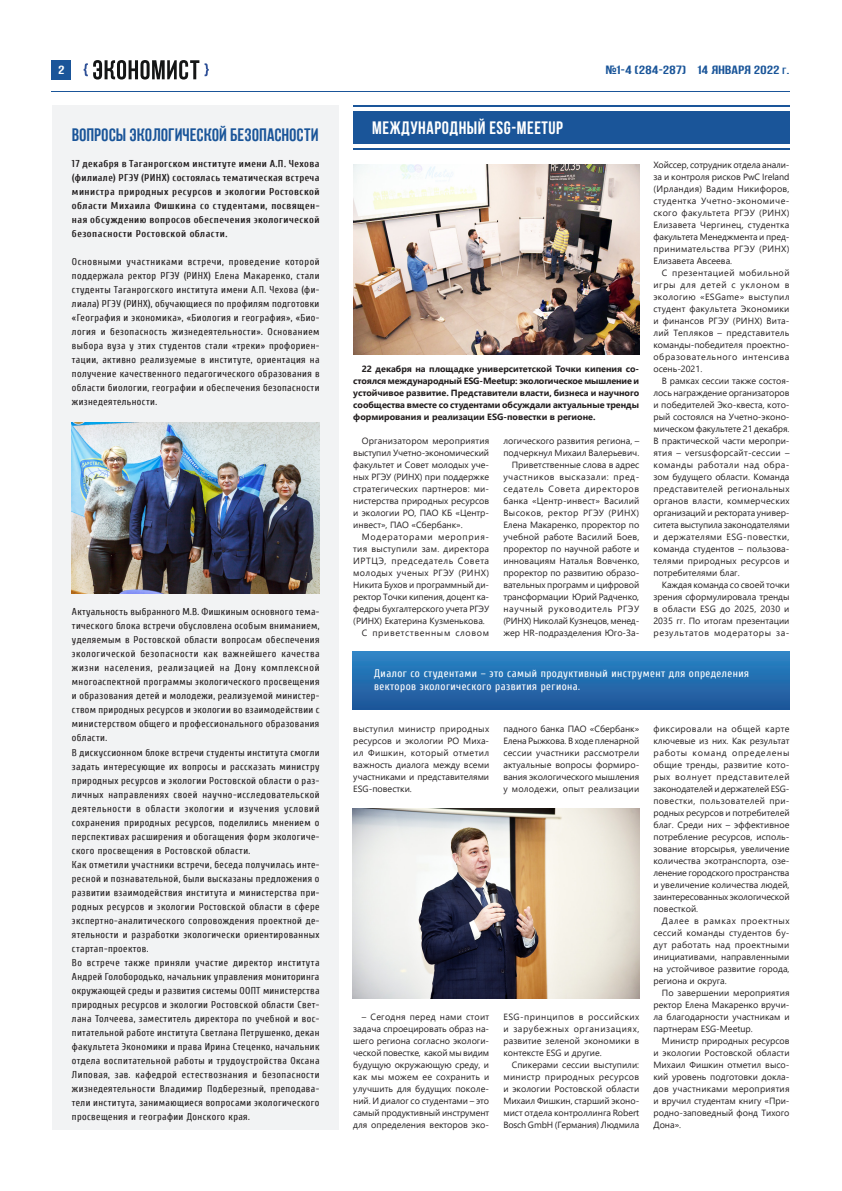
<style>
.page{position:relative;width:842px;height:1191px;background:#fff}
.page>*{position:absolute;margin:0;border:0;box-sizing:border-box;transform-origin:0 0}
.Заголовок{font:18px "AA Bebas Neue";letter-spacing:.03em;color:#1a5599}
.Заголовок-2{font:700 18px "Bebas Neue";letter-spacing:.03em;color:#fff}
.t1{font:12px "AA Bebas Neue";letter-spacing:.025em;color:#1a5599;scale:1.33 1}
.Заголовок-3{font:12px "AA Bebas Neue";color:#fff;scale:1.33 1}
.Заголовок-4{font:11px/13.2px "Cuprum";letter-spacing:.04em;color:#fff}
.Заголовок-5{font:10px/14px "Cuprum";letter-spacing:.04em;color:#231f20;text-align:justify}
.Заголовок-6{font:700 10px/14px "Cuprum";letter-spacing:.05em;color:#231f20;text-align:justify}
.Заголовок-7{font:9px/12px "Segoe UI";color:#231f20;text-align:justify}
.Заголовок-8{font:700 9px/12px "Segoe UI";color:#231f20;text-align:justify}
.Заголовок-9{font:9px "Segoe UI";letter-spacing:.075em;color:#231f20}
.s1{font-size:9px}
</style>
<div class="page">
<div style="left:51px;top:60px;width:20px;height:20px;background:#1a5599"></div>
<svg style="left:84px;top:60px;width:115px;height:20px"></svg>
<svg style="left:205px;top:63px;width:4px;height:13px"></svg>
<hr style="left:51px;top:91px;width:738px;height:1px;background:#1a5599">
<div style="left:353px;top:651px;width:436px;height:58px;background:linear-gradient(to bottom,#2c86c7,#1e5699)"></div>
<img style="left:353px;top:164px;width:286px;height:191px">
<img style="left:353px;top:808px;width:286px;height:190px">
<div style="left:53px;top:105px;width:286px;height:1024px;background:#f2f3f4"></div>
<img style="left:72px;top:422px;width:248px;height:171px">
<div style="left:353px;top:111px;width:436px;height:32px;background:#1a5599"></div>
<hr style="left:353px;top:105px;width:436px;height:1px;background:#1a5599">
<hr style="left:353px;top:148px;width:436px;height:1px;background:#1a5599">
<p class="Заголовок-3" style="left:58px;top:63px;width:6px">2</p>
<h2 class="t1" style="left:606px;top:63px;width:140px">№1-4 (284-287) 14 Января 2022 <span class="s1">г</span>.</h2>
<p class="Заголовок" style="left:72px;top:124px;width:248px">ВОПРОСЫ ЭКОЛОГИЧЕСКОЙ БЕЗОПАСНОСТИ</p>
<p class="Заголовок-6" style="left:72px;top:157px;width:249px">17 декабря в Таганрогском институте имени А.П. Чехова (филиале) РГЭУ (РИНХ) состоялась тематическая встреча министра природных ресурсов и экологии Ростовской области Михаила Фишкина со студентами, посвящен&shy;ная обсуждению вопросов обеспечения экологической безопасности Ростовской области.</p>
<p class="Заголовок-5" style="left:72px;top:255px;width:249px">Основными участниками встречи, проведение которой поддержала ректор РГЭУ (РИНХ) Елена Макаренко, стали студенты Таганрогского института имени А.П. Чехова (фи&shy;лиала) РГЭУ (РИНХ), обучающиеся по профилям подготовки «География и экономика», «Биология и география», «Био&shy;логия и безопасность жизнедеятельности». Основанием выбора вуза у этих студентов стали «треки» профориен&shy;тации, активно реализуемые в институте, ориентация на получение качественного педагогического образования в области биологии, географии и обеспечения безопасности жизнедеятельности.</p>
<p class="Заголовок-5" style="left:72px;top:605px;width:249px">Актуальность выбранного М.В. Фишкиным основного тема&shy;тического блока встречи обусловлена особым вниманием, уделяемым в Ростовской области вопросам обеспечения экологической безопасности как важнейшего качества жизни населения, реализацией на Дону комплексной многоаспектной программы экологического просвещения и образования детей и молодежи, реализуемой министер&shy;ством природных ресурсов и экологии во взаимодействии с министерством общего и профессионального образования области.</p>
<p class="Заголовок-5" style="left:72px;top:745px;width:249px">В дискуссионном блоке встречи студенты института смогли задать интересующие их вопросы и рассказать министру природных ресурсов и экологии Ростовской области о раз&shy;личных направлениях своей научно-исследовательской деятельности в области экологии и изучения условий сохранения природных ресурсов, поделились мнением о перспективах расширения и обогащения форм экологиче&shy;ского просвещения в Ростовской области.</p>
<p class="Заголовок-5" style="left:72px;top:857px;width:249px">Как отметили участники встречи, беседа получилась инте&shy;ресной и познавательной, были высказаны предложения о развитии взаимодействия института и министерства при&shy;родных ресурсов и экологии Ростовской области в сфере экспертно-аналитического сопровождения проектной де&shy;ятельности и разработки экологически ориентированных стартап-проектов.</p>
<p class="Заголовок-5" style="left:72px;top:955px;width:249px">Во встрече также приняли участие директор института Андрей Голобородько, начальник управления мониторинга окружающей среды и развития системы ООПТ министерства природных ресурсов и экологии Ростовской области Свет&shy;лана Толчеева, заместитель директора по учебной и вос&shy;питательной работе института Светлана Петрушенко, декан факультета Экономики и права Ирина Стеценко, начальник отдела воспитательной работы и трудоустройства Оксана Липовая, зав. кафедрой естествознания и безопасности жизнедеятельности Владимир Подберезный, преподава&shy;тели института, занимающиеся вопросами экологического просвещения и географии Донского края.</p>
<p class="Заголовок-2" style="left:372px;top:118px;width:192px">МЕЖДУНАРОДНЫЙ ESG-MEETUP</p>
<p class="Заголовок-8" style="left:353px;top:362px;width:287px;text-indent:9px">22 декабря на площадке университетской Точки кипения со&shy;стоялся международный ESG-Meetup: экологическое мышление и устойчивое развитие. Представители власти, бизнеса и научного сообщества вместе со студентами обсуждали актуальные тренды формирования и реализации ESG-повестки в регионе.</p>
<p class="Заголовок-7" style="left:353px;top:434px;width:137px;text-indent:9px">Организатором мероприятия выступил Учетно-экономический факультет и Совет молодых уче&shy;ных РГЭУ (РИНХ) при поддержке стратегических партнеров: ми&shy;нистерства природных ресурсов и экологии РО, ПАО КБ «Центр&shy;инвест», ПАО «Сбербанк».</p>
<p class="Заголовок-7" style="left:353px;top:530px;width:137px;text-indent:9px">Модераторами мероприя&shy;тия выступили зам. директора ИРТЦЭ, председатель Совета молодых ученых РГЭУ (РИНХ)<br>Никита Бухов и программный ди&shy;ректор Точки кипения, доцент ка&shy;федры бухгалтерского учета РГЭУ (РИНХ) Екатерина Кузменькова.</p>
<p class="Заголовок-9" style="left:362px;top:624px;width:129px">С приветственным словом</p>
<p class="Заголовок-7" style="left:503px;top:434px;width:137px">логического развития региона, – подчеркнул Михаил Валерьевич.</p>
<p class="Заголовок-7" style="left:503px;top:458px;width:137px;text-indent:9px">Приветственные слова в адрес участников высказали: пред&shy;седатель Совета директоров банка «Центр-инвест» Василий Высоков, ректор РГЭУ (РИНХ)<br>Елена Макаренко, проректор по учебной работе Василий Боев, проректор по научной работе и инновациям Наталья Вовченко, проректор по развитию образо&shy;вательных программ и цифровой трансформации Юрий Радченко, научный руководитель РГЭУ (РИНХ) Николай Кузнецов, менед&shy;жер HR-подразделения Юго-За-</p>
<p class="Заголовок-7" style="left:653px;top:158px;width:138px">Хойссер, сотрудник отдела анали&shy;за и контроля рисков PwC Ireland (Ирландия) Вадим Никифоров, студентка Учетно-экономиче&shy;ского факультета РГЭУ (РИНХ)<br>Елизавета Чергинец, студентка факультета Менеджмента и пред&shy;принимательства РГЭУ (РИНХ)<br>Елизавета Авсеева.</p>
<p class="Заголовок-7" style="left:653px;top:266px;width:138px;text-indent:9px">С презентацией мобильной игры для детей с уклоном в экологию «ESGame» выступил студент факультета Экономики и финансов РГЭУ (РИНХ) Вита&shy;лий Тепляков – представитель команды-победителя проектно&shy;образовательного интенсива осень-2021.</p>
<p class="Заголовок-7" style="left:653px;top:374px;width:138px;text-indent:9px">В рамках сессии также состоя&shy;лось награждение организаторов и победителей Эко-квеста, кото&shy;рый состоялся на Учетно-эконо&shy;мическом факультете 21 декабря.<br>В практической части меропри&shy;ятия – versusфорсайт-сессии – команды работали над обра&shy;зом будущего области. Команда представителей региональных органов власти, коммерческих организаций и ректората универ&shy;ситета выступила законодателями и держателями ESG-повестки, команда студентов – пользова&shy;телями природных ресурсов и потребителями благ.</p>
<p class="Заголовок-7" style="left:653px;top:578px;width:138px;text-indent:9px">Каждая команда со своей точки зрения сформулировала тренды в области ESG до 2025, 2030 и 2035 гг. По итогам презентации результатов модераторы за-</p>
<p class="Заголовок-4" style="left:374px;top:666px;width:376px">Диалог со студентами – это самый продуктивный инструмент для определения векторов экологического развития региона.</p>
<p class="Заголовок-7" style="left:353px;top:722px;width:137px">выступил министр природных ресурсов и экологии РО Миха&shy;ил Фишкин, который отметил важность диалога между всеми участниками и представителями ESG-повестки.</p>
<p class="Заголовок-7" style="left:353px;top:1010px;width:137px;text-indent:9px">– Сегодня перед нами стоит задача спроецировать образ на&shy;шего региона согласно экологи&shy;ческой повестке, какой мы видим будущую окружающую среду, и как мы можем ее сохранить и улучшить для будущих поколе&shy;ний. И диалог со студентами – это самый продуктивный инструмент для определения векторов эко-</p>
<p class="Заголовок-7" style="left:503px;top:722px;width:137px">падного банка ПАО «Сбербанк» Елена Рыжкова. В ходе пленарной сессии участники рассмотрели актуальные вопросы формиро&shy;вания экологического мышления у молодежи, опыт реализации</p>
<p class="Заголовок-7" style="left:503px;top:1010px;width:137px">ESG-принципов в российских и зарубежных организациях, развитие зеленой экономики в контексте ESG и другие.</p>
<p class="Заголовок-7" style="left:503px;top:1058px;width:137px;text-indent:9px">Спикерами сессии выступили: министр природных ресурсов и экологии Ростовской области Михаил Фишкин, старший эконо&shy;мист отдела контроллинга Robert Bosch GmbH (Германия) Людмила</p>
<p class="Заголовок-7" style="left:653px;top:722px;width:138px">фиксировали на общей карте ключевые из них. Как результат работы команд определены общие тренды, развитие кото&shy;рых волнует представителей законодателей и держателей ESG&shy;повестки, пользователей при&shy;родных ресурсов и потребителей благ. Среди них – эффективное потребление ресурсов, исполь&shy;зование вторсырья, увеличение количества экотранспорта, озе&shy;ленение городского пространства и увеличение количества людей, заинтересованных экологической повесткой.</p>
<p class="Заголовок-7" style="left:653px;top:914px;width:138px;text-indent:9px">Далее в рамках проектных сессий команды студентов бу&shy;дут работать над проектными инициативами, направленными на устойчивое развитие города, региона и округа.</p>
<p class="Заголовок-7" style="left:653px;top:986px;width:138px;text-indent:9px">По завершении мероприятия ректор Елена Макаренко вручи&shy;ла благодарности участникам и партнерам ESG-Meetup.</p>
<p class="Заголовок-7" style="left:653px;top:1034px;width:138px;text-indent:9px">Министр природных ресурсов и экологии Ростовской области Михаил Фишкин отметил высо&shy;кий уровень подготовки докла&shy;дов участниками мероприятия и вручил студентам книгу «При&shy;родно-заповедный фонд Тихого Дона».</p>
</div>
